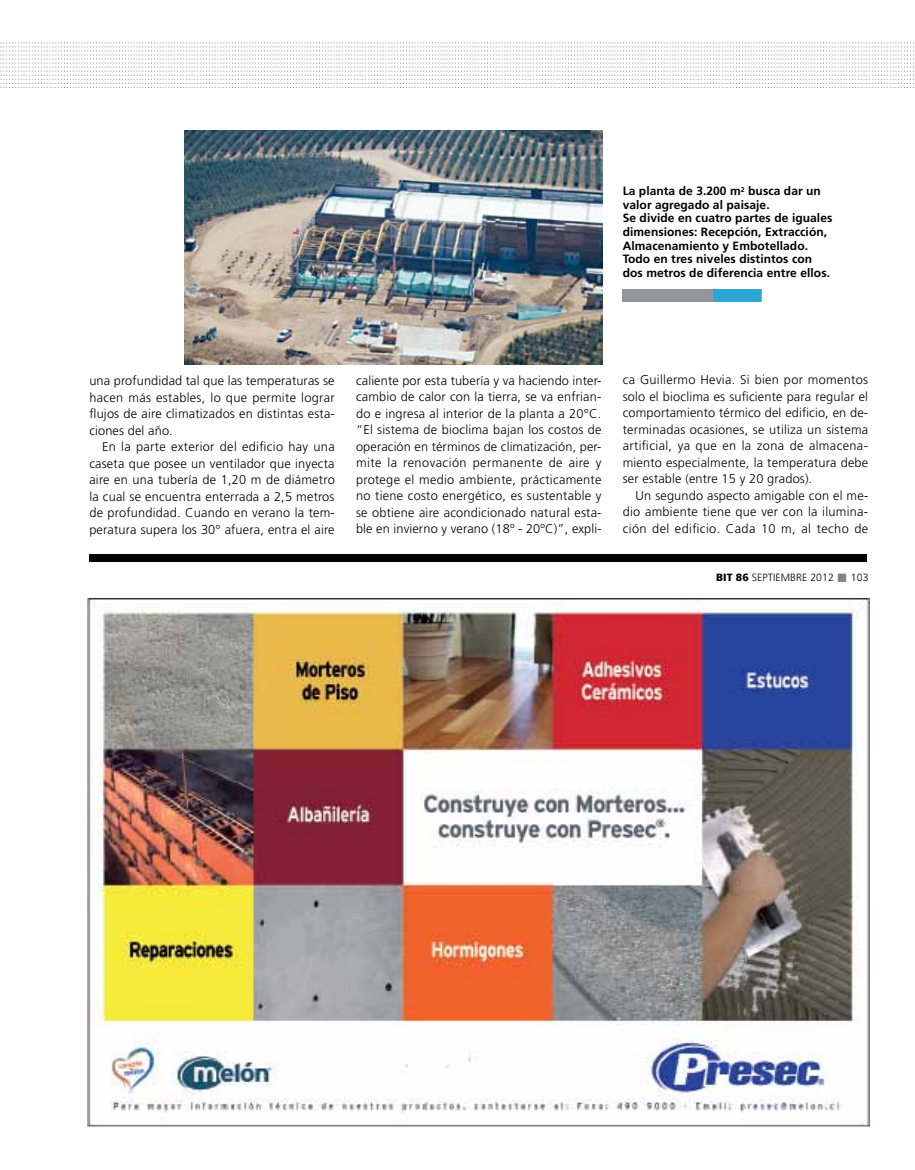
<style>
.page{position:relative;width:915px;height:1170px;background:#fff}
.page>*{position:absolute;margin:0;border:0;box-sizing:border-box;transform-origin:0 0}
.t1{font:300 12.75px/16.5px "Frutiger";letter-spacing:.015em;color:#000;text-align:justify}
.t2{font:700 12px/13.5px "Frutiger";letter-spacing:.005em;color:#000}
.t3{font:300 10.5px "Frutiger";letter-spacing:.005em;color:#000}
.s1{font-weight:900}
.s2{color:#808285}
</style>
<div class="page">
<svg style="left:0;top:42px;width:913px;height:46px"></svg>
<img style="left:184px;top:130px;width:418px;height:234px">
<div style="left:89px;top:554px;width:777px;height:8px;background:#000"></div>
<div style="left:622px;top:289px;width:139px;height:12px;background:#939598"></div>
<div style="left:712px;top:289px;width:49px;height:12px;background:#2ca6d4"></div>
<img style="left:87px;top:599px;width:782px;height:528px">
<p class="t2" style="left:622px;top:184px;width:211px">La planta de 3.200 m<sup>2</sup> busca dar un valor agregado al paisaje.<br>Se divide en cuatro partes de iguales dimensiones: Recepción, Extracción, Almacenamiento y Embotellado.<br>Todo en tres niveles distintos con dos metros de diferencia entre ellos.</p>
<p class="t1" style="left:89px;top:372px;width:247px">una profundidad tal que las temperaturas se hacen más estables, lo que permite lograr flujos de aire climatizados en distintas esta&shy;ciones del año.</p>
<p class="t1" style="left:89px;top:438px;width:247px;text-indent:13px">En la parte exterior del edificio hay una caseta que posee un ventilador que inyecta aire en una tubería de 1,20 m de diámetro la cual se encuentra enterrada a 2,5 metros de profundidad. Cuando en verano la tem&shy;peratura supera los 30° afuera, entra el aire</p>
<p class="t1" style="left:356px;top:372px;width:247px">caliente por esta tubería y va haciendo inter&shy;cambio de calor con la tierra, se va enfrian&shy;do e ingresa al interior de la planta a 20°C. “El sistema de bioclima bajan los costos de operación en términos de climatización, per&shy;mite la renovación permanente de aire y protege el medio ambiente, prácticamente no tiene costo energético, es sustentable y se obtiene aire acondicionado natural esta&shy;ble en invierno y verano (18º - 20ºC)”, expli-</p>
<p class="t1" style="left:622px;top:371px;width:247px">ca Guillermo Hevia. Si bien por momentos solo el bioclima es suficiente para regular el comportamiento térmico del edificio, en de&shy;terminadas ocasiones, se utiliza un sistema artificial, ya que en la zona de almacena&shy;miento especialmente, la temperatura debe ser estable (entre 15 y 20 grados).</p>
<p class="t1" style="left:622px;top:487px;width:247px;text-indent:13px">Un segundo aspecto amigable con el me&shy;dio ambiente tiene que ver con la ilumina&shy;ción del edificio. Cada 10 m, al techo de</p>
<p class="t3" style="left:715px;top:571px;width:154px"><span class="s1">BIT 86</span> septiembre 2012 <span class="s2">■</span> 103</p>
</div>
